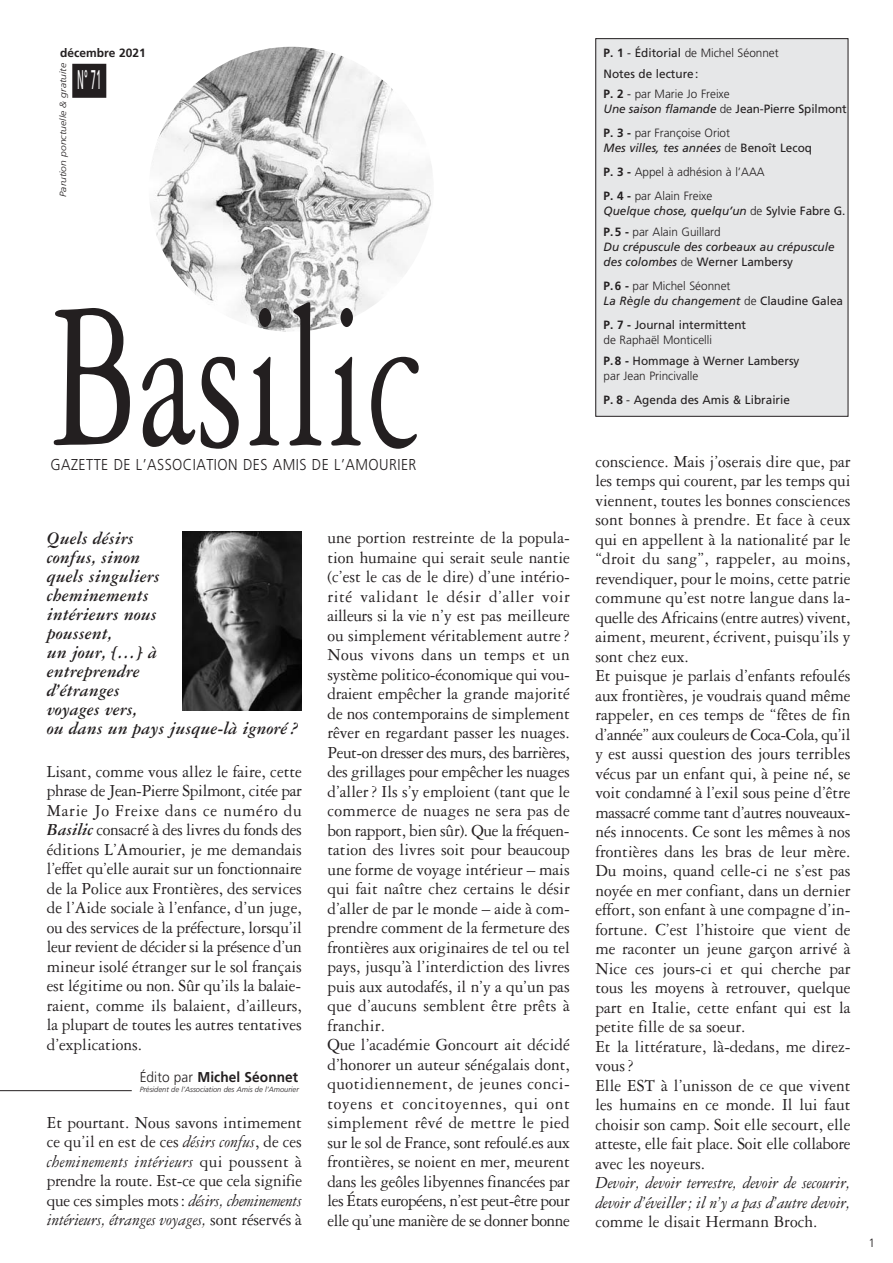
<style>
.page{position:relative;width:893px;height:1263px;background:#fff}
.page>*{position:absolute;margin:0;border:0;box-sizing:border-box;transform-origin:0 0}
.t1{font:222px "Garamond Three";letter-spacing:.005em;color:#231f20;scale:.65 1}
.t2{font:27px "Frutiger";color:#fff;scale:.35 1}
.t3{font:italic 700 18.75px/19px "Garamond Three";color:#231f20;scale:.96 1}
.t4{font:18px/19.5px "Garamond Three";color:#231f20;text-align:justify;scale:.96 1}
.t5{font:italic 18px/19.5px "Garamond Three";color:#231f20;scale:.96 1}
.t6{font:300 15.75px "Frutiger";letter-spacing:.035em;color:#231f20;scale:.9 1}
.t7{font:700 14.25px "Frutiger";letter-spacing:.005em;color:#231f20;scale:.96 1}
.t8{font:12px/15px "Frutiger";color:#231f20}
.t9{font:italic 12px/15px "Frutiger";color:#231f20}
.t10{font:300 12px/15px "Frutiger";color:#231f20}
.t11{font:700 12px "Frutiger";color:#231f20}
.t12{font:italic 300 9px "Frutiger";color:#231f20;scale:1.15 1}
.t13{font:italic 300 7.5px "Frutiger";color:#231f20}
.s1{font-weight:700;font-style:italic}
.s2{font-weight:300}
.s3{font-style:italic}
.s4{font-weight:700}
.s5{font-weight:400;font-style:italic}
.s6{font-weight:400}
.s7{font-weight:300;font-style:normal}
.s8{font-style:normal}
.s9{font-weight:700;font-style:normal}
</style>
<div class="page">
<div style="left:74px;top:65px;width:31px;height:31px;background:#231f20"></div>
<div style="left:72px;top:64px;width:34px;height:34px;border:2px solid #231f20"></div>
<img style="left:149px;top:47px;width:285px;height:285px;border-radius:50%">
<div style="left:596px;top:39px;width:252px;height:377px;background:#e6e7e8"></div>
<div style="left:595px;top:38px;width:253px;height:379px;border:1px solid #231f20"></div>
<hr style="left:0;top:1090px;width:132px;height:1px;background:#231f20">
<img style="left:183px;top:531px;width:119px;height:179px">
<p class="t11" style="left:60px;top:48px;width:87px">décembre 2021</p>
<p class="t12" style="left:59px;top:197px;width:118px;rotate:-90deg">Parution ponctuelle &amp; gratuite</p>
<h2 class="t2" style="left:77px;top:69px;width:70px">N° 71</h2>
<h1 class="t1" style="left:50px;top:302px;width:575px">Basilic</h1>
<p class="t6" style="left:50px;top:458px;width:408px">GAZETTE DE L’ASSOCIATION DES AMIS DE L’AMOURIER</p>
<p class="t3" style="left:47px;top:530px;width:264px">Quels désirs<br>confus, sinon<br>quels singuliers<br>cheminements<br>intérieurs nous<br>poussent,<br>un jour, […] à<br>entreprendre<br>d’étranges<br>voyages vers,<br>ou dans un pays jusque-là ignoré ?</p>
<p class="t4" style="left:47px;top:763px;width:267px">Lisant, comme vous allez le faire, cette phrase de Jean-Pierre Spilmont, citée par Marie Jo Freixe dans ce numéro du <span class="s1">Basilic</span> consacré à des livres du fonds des éditions L’Amourier, je me demandais l’effet qu’elle aurait sur un fonctionnaire de la Police aux Frontières, des services de l’Aide sociale à l’enfance, d’un juge, ou des services de la préfecture, lorsqu’il leur revient de décider si la présence d’un mineur isolé étranger sur le sol français est légitime ou non. Sûr qu’ils la balaie - raient, comme ils balaient, d’ailleurs, la plupart de toutes les autres tentatives d’explications.</p>
<p class="t7" style="left:140px;top:1071px;width:167px"><span class="s2">Édito par</span> Michel Séonnet</p>
<p class="t13" style="left:140px;top:1086px;width:161px">Président de l’Association des Amis de l’Amourier</p>
<p class="t4" style="left:47px;top:1114px;width:267px">Et pourtant. Nous savons intimement ce qu’il en est de ces <span class="s3">désirs confus</span>, de ces <span class="s3">cheminements intérieurs</span> qui poussent à prendre la route. Est-ce que cela signifie que ces simples mots: <span class="s3">désirs, cheminements intérieurs, étranges voyages,</span> sont réservés à</p>
<p class="t4" style="left:327px;top:530px;width:254px;text-align:left">une portion restreinte de la popula&shy;tion humaine qui serait seule nantie (c’est le cas de le dire) d’une intério&shy;rité validant le désir d’aller voir ailleurs si la vie n’y est pas meilleure ou simplement véritablement autre ?<br>Nous vivons dans un temps et un système politico-économique qui vou&shy;draient empêcher la grande majorité de nos contemporains de simplement rêver en regardant passer les nuages.<br>Peut-on dresser des murs, des barrières, des grillages pour empêcher les nuages d’aller? Ils s’y emploient (tant que le commerce de nuages ne sera pas de bon rapport, bien sûr). Que la fréquen - tation des livres soit pour beaucoup une forme de voyage intérieur – mais qui fait naître chez certains le désir d’aller de par le monde – aide à com&shy;prendre comment de la fermeture des frontières aux originaires de tel ou tel pays, jusqu’à l’interdiction des livres puis aux autodafés, il n’y a qu’un pas que d’aucuns semblent être prêts à franchir.<br>Que l’académie Goncourt ait décidé d’honorer un auteur sénégalais dont, quotidiennement, de jeunes conci&shy;toyens et concitoyennes, qui ont simplement rêvé de mettre le pied sur le sol de France, sont refoulé.es aux frontières, se noient en mer, meurent dans les geôles libyennes financées par les États européens, n’est peut-être pour elle qu’une manière de se donner bonne</p>
<p class="t8" style="left:604px;top:44px;width:177px;line-height:21px"><span class="s4">P. 1</span> - Éditorial <span class="s2">de Michel Séonnet<br></span>Notes de lecture:</p>
<p class="t8" style="left:604px;top:87px;width:245px"><span class="s4">P. 2</span> - <span class="s2">par Marie Jo Freixe<br></span><span class="s3">Une saison flamande</span> <span class="s2">de</span> Jean-Pierre Spilmont</p>
<p class="t10" style="left:604px;top:126px;width:210px"><span class="s4">P. 3 -</span> par Françoise Oriot<br><span class="s5">Mes villes, tes années</span> de <span class="s6">Benoît Lecoq</span></p>
<p class="t10" style="left:604px;top:161px;width:163px;line-height:24px"><span class="s4">P. 3 -</span> Appel à adhésion à l’AAA<br><span class="s4">P. 4 -</span> par Alain Freixe</p>
<p class="t9" style="left:604px;top:201px;width:243px;line-height:21px">Quelque chose, quelqu’un <span class="s7">de</span> <span class="s8">Sylvie Fabre G.<br></span><span class="s9">P.5 -</span> <span class="s7">par Alain Guillard</span></p>
<p class="t9" style="left:604px;top:240px;width:232px">Du crépuscule des corbeaux au crépuscule des colombes <span class="s7">de</span> <span class="s8">Werner Lambersy</span></p>
<p class="t9" style="left:604px;top:279px;width:241px"><span class="s9">P.6 -</span> <span class="s7">par Michel Séonnet<br></span>La Règle du changement <span class="s7">de</span> <span class="s8">Claudine Galea</span></p>
<p class="t8" style="left:604px;top:318px;width:144px"><span class="s4">P. 7 -</span> Journal intermittent <span class="s2">de Raphaël Monticelli</span></p>
<p class="t8" style="left:604px;top:354px;width:197px"><span class="s4">P.8 -</span> Hommage à Werner Lambersy <span class="s2">par Jean Princivalle</span></p>
<p class="t8" style="left:604px;top:393px;width:188px"><span class="s4">P. 8</span> - Agenda des Amis &amp; Librairie</p>
<p class="t4" style="left:595px;top:453px;width:267px;text-align:left">conscience. Mais j’oserais dire que, par les temps qui courent, par les temps qui viennent, toutes les bonnes consciences sont bonnes à prendre. Et face à ceux qui en appellent à la nationalité par le “droit du sang”, rappeler, au moins, revendiquer, pour le moins, cette patrie commune qu’est notre langue dans la - quelle des Africains (entre autres) vivent, aiment, meurent, écrivent, puisqu’ils y sont chez eux.<br>Et puisque je parlais d’enfants refoulés aux frontières, je voudrais quand même rappeler, en ces temps de “fêtes de fin d’année” aux couleurs de Coca-Cola, qu’il y est aussi question des jours terribles vécus par un enfant qui, à peine né, se voit condamné à l’exil sous peine d’être massacré comme tant d’autres nouveaux&shy;nés innocents. Ce sont les mêmes à nos frontières dans les bras de leur mère.<br>Du moins, quand celle-ci ne s’est pas noyée en mer confiant, dans un dernier effort, son enfant à une compagne d’in&shy;fortune. C’est l’histoire que vient de me raconter un jeune garçon arrivé à Nice ces jours-ci et qui cherche par tous les moyens à retrouver, quelque part en Italie, cette enfant qui est la petite fille de sa soeur.<br>Et la littérature, là-dedans, me direz&shy;vous?<br>Elle EST à l’unisson de ce que vivent les humains en ce monde. Il lui faut choisir son camp. Soit elle secourt, elle atteste, elle fait place. Soit elle collabore avec les noyeurs.</p>
<p class="t5" style="left:595px;top:1175px;width:267px">Devoir, devoir terrestre, devoir de secourir, devoir d’éveiller; il n’y a pas d’autre devoir,</p>
<p class="t4" style="left:595px;top:1214px;width:233px">comme le disait Hermann Broch.</p>
<p class="t10" style="left:868px;top:1236px;width:8px">1</p>
</div>
